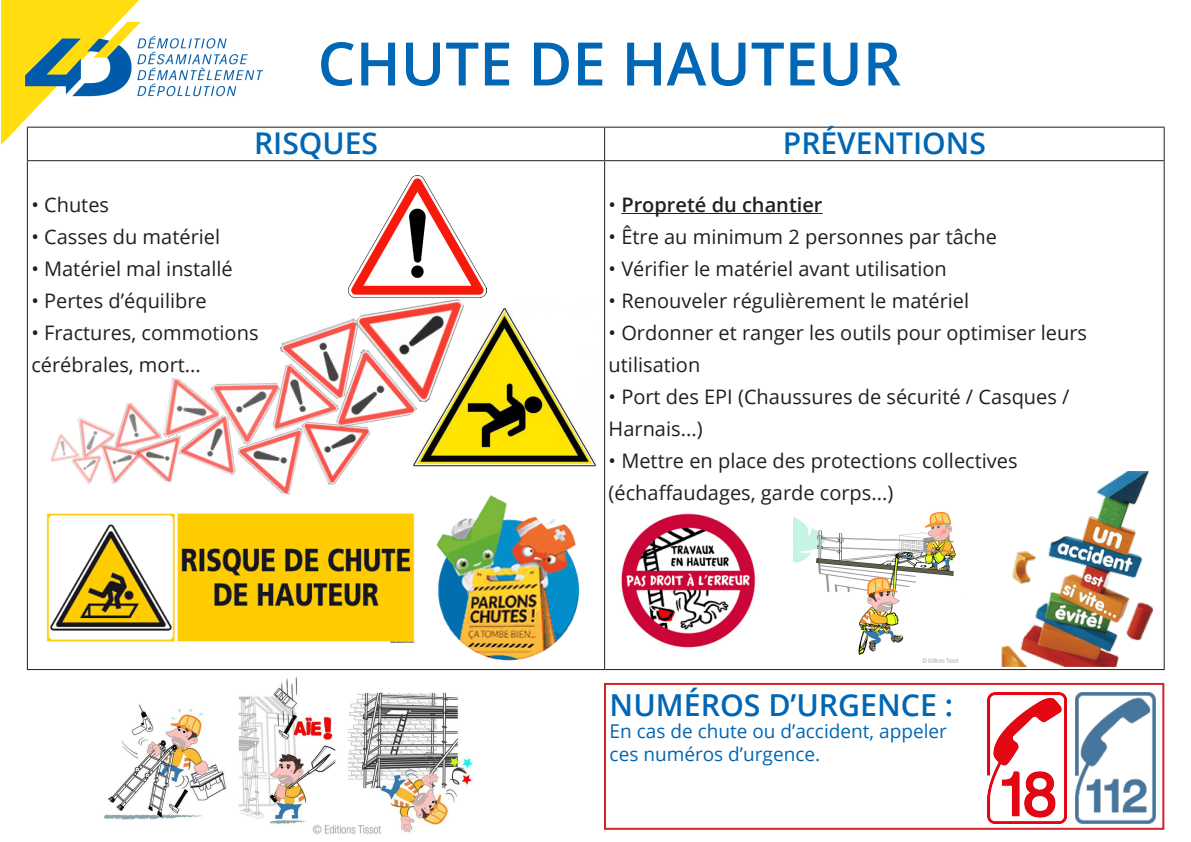
<style>
.page{position:relative;width:1191px;height:842px;background:#fff}
.page>*{position:absolute;margin:0;border:0;box-sizing:border-box;transform-origin:0 0}
.t1{font:600 60px "Open Sans";color:#0166b3}
.t2{font:600 30.3px "Open Sans";color:#0166b3}
.t3{font:600 30px "Open Sans";color:#0166b3}
.t4{font:20px/32px "Open Sans";color:#231f20}
.t5{font:600 20px "Open Sans";color:#231f20}
.t6{font:19px/22.8px "Open Sans";color:#0166b3}
.s1{font-weight:400}
</style>
<div class="page">
<img style="left:1px;top:0;width:261px;height:144px">
<hr style="left:27px;top:127px;width:577px;height:1px;background:#231f20">
<hr style="left:27px;top:128px;width:1px;height:32px;background:#231f20">
<hr style="left:604px;top:127px;width:560px;height:1px;background:#231f20">
<hr style="left:604px;top:128px;width:1px;height:32px;background:#231f20">
<hr style="left:1163px;top:128px;width:1px;height:32px;background:#231f20">
<hr style="left:27px;top:160px;width:577px;height:1px;background:#231f20">
<hr style="left:27px;top:161px;width:1px;height:508px;background:#231f20">
<hr style="left:604px;top:160px;width:560px;height:1px;background:#231f20">
<hr style="left:604px;top:161px;width:1px;height:508px;background:#231f20">
<hr style="left:1163px;top:161px;width:1px;height:508px;background:#231f20">
<hr style="left:27px;top:669px;width:577px;height:1px;background:#231f20">
<hr style="left:604px;top:669px;width:560px;height:1px;background:#231f20">
<hr style="left:621px;top:213px;width:201px;height:1px;background:#231f20">
<img style="left:412px;top:307px;width:185px;height:160px">
<img style="left:436px;top:495px;width:144px;height:166px">
<img style="left:1001px;top:471px;width:153px;height:196px">
<img style="left:47px;top:513px;width:367px;height:129px">
<div style="left:604px;top:683px;width:560px;height:147px;border:2px solid #d1232a"></div>
<img style="left:1075px;top:692px;width:80px;height:132px">
<img style="left:987px;top:692px;width:79px;height:132px">
<img style="left:104px;top:677px;width:369px;height:157px">
<img style="left:621px;top:513px;width:135px;height:135px">
<img style="left:793px;top:511px;width:165px;height:152px">
<img style="left:348px;top:176px;width:124px;height:121px">
<img style="left:164px;top:378px;width:46px;height:49px">
<img style="left:117px;top:402px;width:37px;height:33px">
<img style="left:51px;top:434px;width:14px;height:28px">
<img style="left:74px;top:465px;width:25px;height:19px">
<img style="left:106px;top:435px;width:24px;height:49px">
<img style="left:65px;top:417px;width:51px;height:48px">
<img style="left:130px;top:427px;width:48px;height:55px">
<img style="left:178px;top:405px;width:53px;height:70px">
<img style="left:210px;top:383px;width:47px;height:63px">
<img style="left:231px;top:416px;width:70px;height:79px">
<img style="left:257px;top:383px;width:44px;height:49px">
<img style="left:301px;top:411px;width:54px;height:74px">
<img style="left:311px;top:405px;width:106px;height:50px">
<img style="left:278px;top:319px;width:100px;height:92px">
<img style="left:353px;top:261px;width:143px;height:144px">
<p class="t1" style="left:317px;top:23px;width:585px">CHUTE DE HAUTEUR</p>
<p class="t3" style="left:254px;top:123px;width:125px">RISQUES</p>
<p class="t3" style="left:783px;top:123px;width:204px">PRÉVENTIONS</p>
<p class="t4" style="left:31px;top:188px;width:79px">• Chutes</p>
<p class="t4" style="left:31px;top:220px;width:190px">• Casses du matériel</p>
<p class="t4" style="left:31px;top:252px;width:203px">• Matériel mal installé</p>
<p class="t4" style="left:31px;top:284px;width:177px">• Pertes d’équilibre</p>
<p class="t4" style="left:31px;top:316px;width:229px">• Fractures, commotions cérébrales, mort...</p>
<p class="t5" style="left:608px;top:191px;width:215px"><span class="s1">•</span> Propreté du chantier</p>
<p class="t4" style="left:608px;top:220px;width:390px">• Être au minimum 2 personnes par tâche</p>
<p class="t4" style="left:608px;top:252px;width:340px">• Vérifier le matériel avant utilisation</p>
<p class="t4" style="left:608px;top:284px;width:362px">• Renouveler régulièrement le matériel</p>
<p class="t4" style="left:608px;top:316px;width:480px">• Ordonner et ranger les outils pour optimiser leurs utilisation</p>
<p class="t4" style="left:608px;top:380px;width:462px">• Port des EPI (Chaussures de sécurité / Casques /<br>Harnais...)</p>
<p class="t4" style="left:608px;top:444px;width:410px">• Mettre en place des protections collectives (échaffaudages, garde corps...)</p>
<p class="t2" style="left:609px;top:684px;width:345px">NUMÉROS D’URGENCE :</p>
<p class="t6" style="left:609px;top:720px;width:339px">En cas de chute ou d’accident, appeler ces numéros d’urgence.</p>
</div>
